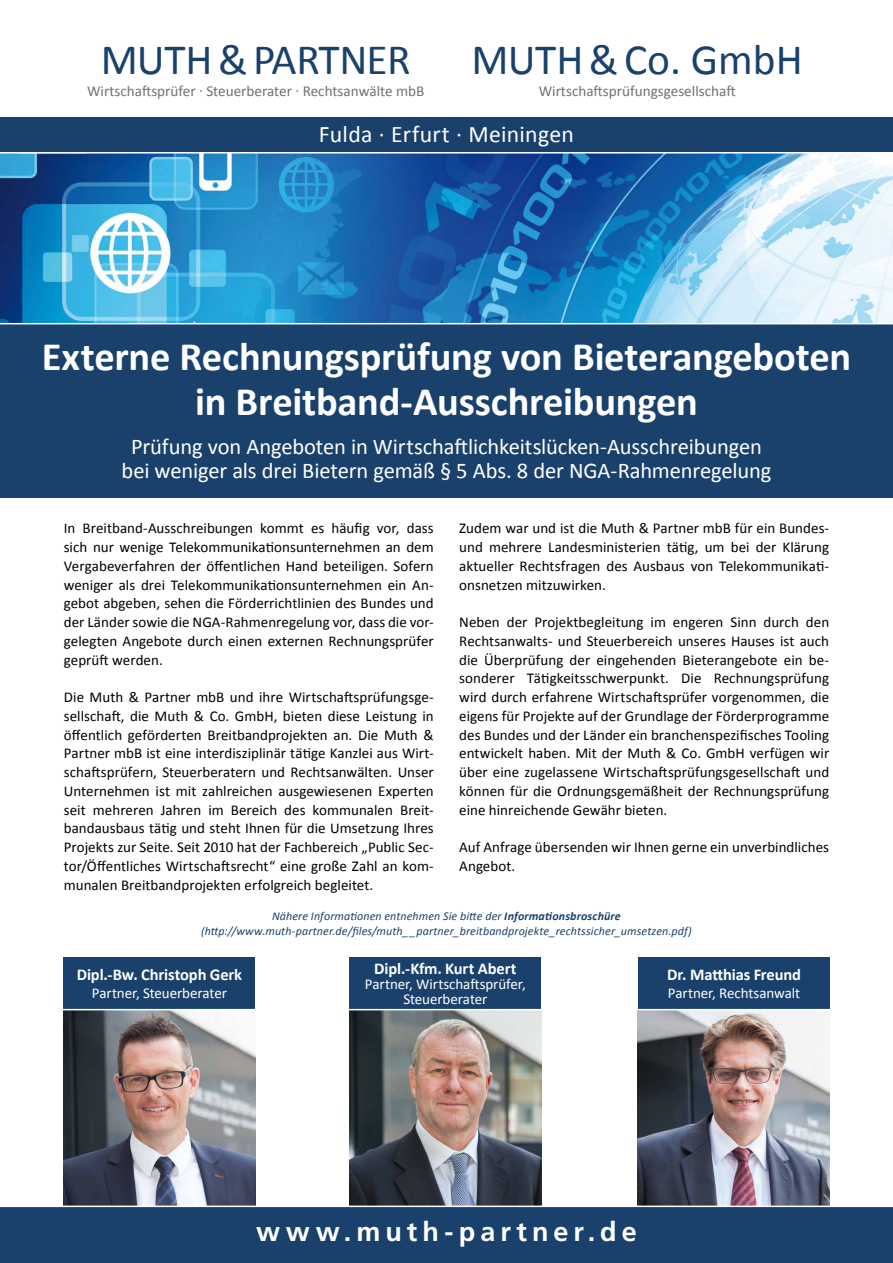
<style>
.page{position:relative;width:893px;height:1263px;background:#fff}
.page>*{position:absolute;margin:0;border:0;box-sizing:border-box;transform-origin:0 0}
.t1{font:43.35px "Calibri";letter-spacing:-.01em;color:#1a416c}
.t2{font:700 40.5px/45px "Calibri";letter-spacing:-.005em;color:#fff;text-align:center}
.t3{font:700 27px "Frutiger";letter-spacing:.185em;color:#fff}
.t4{font:23.7px "Calibri";letter-spacing:.01em;color:#fff}
.t5{font:22.5px/24px "Calibri";letter-spacing:-.01em;color:#fff;text-align:center}
.t6{font:700 16.5px "Calibri";letter-spacing:-.005em;color:#fff}
.t7{font:15.15px "Calibri";color:#707172}
.t8{font:15px/18.8px "Calibri";color:#000;text-align:justify}
.t9{font:15px/15px "Calibri";letter-spacing:-.01em;color:#fff;text-align:center}
.t10{font:italic 12px/15px "Calibri";letter-spacing:.01em;color:#1a416c;text-align:center}
.s1{font-weight:700}
</style>
<div class="page">
<div style="left:0;top:1206px;width:893px;height:57px;background:#1a416c"></div>
<div style="left:0;top:324px;width:893px;height:174px;background:#1a416c"></div>
<div style="left:0;top:117px;width:893px;height:37px;background:#1a416c"></div>
<img style="left:638px;top:1010px;width:191px;height:195px">
<img style="left:350px;top:1010px;width:191px;height:195px">
<img style="left:64px;top:1010px;width:191px;height:195px">
<img style="left:0;top:154px;width:893px;height:168px">
<div style="left:638px;top:958px;width:191px;height:51px;background:#1a416c"></div>
<div style="left:350px;top:958px;width:191px;height:51px;background:#1a416c"></div>
<div style="left:64px;top:958px;width:191px;height:51px;background:#1a416c"></div>
<hr style="left:0;top:1205px;width:893px;height:2px;background:#fff">
<hr style="left:0;top:152px;width:893px;height:2px;background:#fff">
<h1 class="t1" style="left:101px;top:33px;width:312px">Muth &amp; Partner</h1>
<p class="t7" style="left:87px;top:82px;width:339px">Wirtschaftsprüfer · Steuerberater · Rechtsanwälte mbB</p>
<h1 class="t1" style="left:472px;top:33px;width:325px">Muth &amp; Co. GmbH</h1>
<p class="t7" style="left:539px;top:82px;width:198px">Wirtschaftsprüfungsgesellschaft</p>
<h3 class="t4" style="left:319px;top:120px;width:256px">Fulda · Erfurt · Meiningen</h3>
<h2 class="t2" style="left:42px;top:332px;width:811px">Externe Rechnungsprüfung von Bieterangeboten in Breitband-Ausschreibungen</h2>
<h3 class="t5" style="left:122px;top:433px;width:651px">Prüfung von Angeboten in Wirtschaftlichkeitslücken-Ausschreibungen bei weniger als drei Bietern gemäß § 5 Abs. 8 der NGA-Rahmenregelung</h3>
<p class="t8" style="left:64px;top:518px;width:372px">In Breitband-Ausschreibungen kommt es häufig vor, dass sich nur wenige Telekommunikationsunternehmen an dem Vergabeverfahren der öffentlichen Hand beteiligen. Sofern weniger als drei Telekommunikationsunternehmen ein An&shy;gebot abgeben, sehen die Förderrichtlinien des Bundes und der Länder sowie die NGA-Rahmenregelung vor, dass die vor&shy;gelegten Angebote durch einen externen Rechnungsprüfer geprüft werden.</p>
<p class="t8" style="left:64px;top:687px;width:371px">Die Muth &amp; Partner mbB und ihre Wirtschaftsprüfungsge&shy;sellschaft, die Muth &amp; Co. GmbH, bieten diese Leistung in öffentlich geförderten Breitbandprojekten an. Die Muth &amp; Partner mbB ist eine interdisziplinär tätige Kanzlei aus Wirt&shy;schaftsprüfern, Steuerberatern und Rechtsanwälten. U nser U nternehmen ist mit zahlreichen ausgewiesenen Experten seit mehreren Jahren im Bereich des kommunalen Breit&shy;bandausbaus tätig und steht Ihnen für die U msetzung Ihres Projekts zur Seite. Seit 2010 hat der Fachbereich „Public Sec&shy;tor/Öffentliches Wirtschaftsrecht“ eine große Zahl an kom&shy;munalen Breitbandprojekten erfolgreich begleitet.</p>
<p class="t8" style="left:459px;top:518px;width:371px">Zudem war und ist die Muth &amp; Partner mbB für ein Bundes&shy;und mehrere Landesministerien tätig, um bei der Klärung aktueller Rechtsfragen des Ausbaus von Telekommunikati&shy;onsnetzen mitzuwirken.</p>
<p class="t8" style="left:459px;top:612px;width:371px">Neben der Projektbegleitung im engeren Sinn durch den Rechtsanwalts- und Steuerbereich unseres Hauses ist auch die Überprüfung der eingehenden Bieterangebote ein be&shy;sonderer Tätigkeitsschwerpunkt. Die Rechnungsprüfung wird durch erfahrene Wirtschaftsprüfer vorgenommen, die eigens für Projekte auf der Grundlage der Förderprogramme des Bundes und der Länder ein branchenspezifisches Tooling entwickelt haben. Mit der Muth &amp; Co. GmbH verfügen wir über eine zugelassene Wirtschaftsprüfungsgesellschaft und können für die Ordnungsgemäßheit der Rechnungsprüfung eine hinreichende Gewähr bieten.</p>
<p class="t8" style="left:459px;top:837px;width:371px">Auf Anfrage übersenden wir Ihnen gerne ein unverbindliches<br>Angebot.</p>
<p class="t10" style="left:201px;top:908px;width:492px">Nähere Informationen entnehmen Sie bitte der <span class="s1">Informationsbroschüre </span>(http://www.muth-partner.de/files/muth__partner_breitbandprojekte_rechtssicher_umsetzen.pdf)</p>
<p class="t6" style="left:77px;top:964px;width:167px">Dipl.-Bw. Christoph Gerk</p>
<p class="t9" style="left:92px;top:985px;width:137px">Partner, Steuerberater</p>
<p class="t6" style="left:374px;top:958px;width:144px">Dipl.-Kfm. Kurt Abert</p>
<p class="t9" style="left:365px;top:976px;width:162px">Partner, Wirtschaftsprüfer,<br>Steuerberater</p>
<p class="t6" style="left:667px;top:964px;width:135px">Dr. Matthias Freund</p>
<p class="t9" style="left:668px;top:985px;width:134px">Partner, Rechtsanwalt</p>
<h3 class="t3" style="left:256px;top:1216px;width:382px">www.muth-partner.de</h3>
</div>
